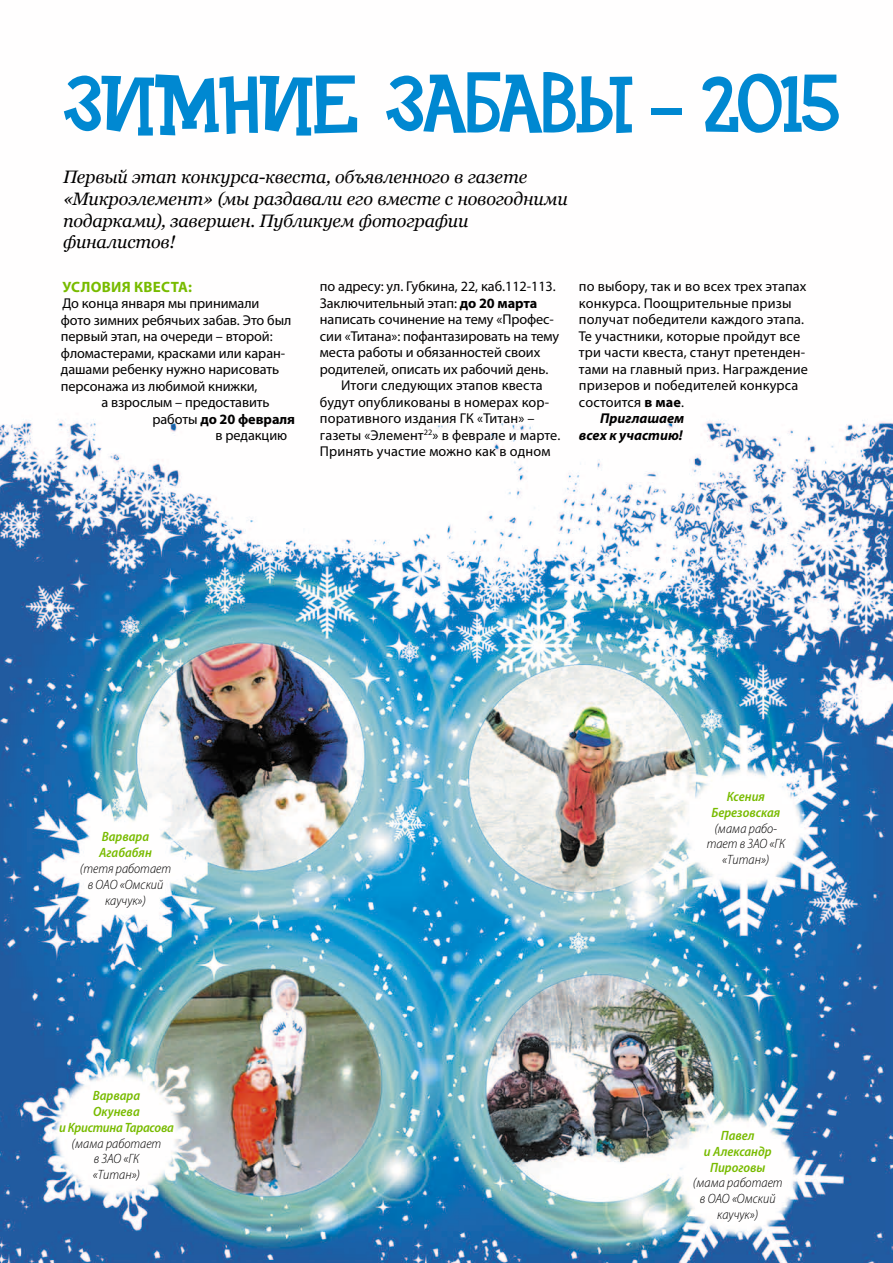
<style>
.page{position:relative;width:893px;height:1263px;background:#fff}
.page>*{position:absolute;margin:0;border:0;box-sizing:border-box;transform-origin:0 0}
.t1{font:81.75px "DS Goose";letter-spacing:-.01em;color:#0088d1}
.t2{font:italic 18px/21.6px "Georgia";letter-spacing:-.01em;color:#000}
.t3{font:700 15px "Myriad Pro";letter-spacing:.02em;color:#78bb00}
.t4{font:14.25px "Myriad Pro";letter-spacing:-.005em;color:#000}
.t5{font:italic 700 14.25px "Myriad Pro";color:#000}
.t6{font:700 14.25px "Myriad Pro";letter-spacing:-.005em;color:#000}
.t7{font:italic 300 semi-condensed 13.5px/15.8px "Myriad Pro";color:#000;text-align:center}
.t8{font:italic 600 semi-condensed 13.5px/15.8px "Myriad Pro";color:#78bb00;text-align:center}
.s1{font-weight:400}
.s2{font-weight:700}
</style>
<div class="page">
<img style="left:0;top:419px;width:893px;height:844px">
<h1 class="t1" style="left:63px;top:57px;width:778px">Зимние забавы – 2015</h1>
<p class="t2" style="left:63px;top:167px;width:506px">Первый этап конкурса-квеста, объявленного в газете «Микроэлемент» (мы раздавали его вместе с новогодними подарками), завершен. Публикуем фотографии финалистов!</p>
<p class="t3" style="left:62px;top:277px;width:131px">Условия квеста:</p>
<p class="t4" style="left:62px;top:295px;width:199px">До конца января мы принимали</p>
<p class="t4" style="left:61px;top:311px;width:232px">фото зимних ребячьих забав. Это был</p>
<p class="t4" style="left:61px;top:328px;width:213px">первый этап, на очереди – второй:</p>
<p class="t4" style="left:61px;top:344px;width:226px">фломастерами, красками или каран-</p>
<p class="t4" style="left:61px;top:361px;width:220px">дашами ребенку нужно нарисовать</p>
<p class="t4" style="left:61px;top:377px;width:198px">персонажа из любимой книжки,</p>
<p class="t4" style="left:101px;top:394px;width:170px">а взрослым – предоставить</p>
<p class="t6" style="left:152px;top:410px;width:144px"><span class="s1">работы</span> до 20 февраля</p>
<p class="t4" style="left:215px;top:427px;width:73px">в редакцию</p>
<p class="t4" style="left:320px;top:278px;width:237px">по адресу: ул. Губкина, 22, каб.112-113.</p>
<p class="t4" style="left:320px;top:294px;width:219px">Заключительный этап: <span class="s2">до 20 марта</span></p>
<p class="t4" style="left:320px;top:311px;width:236px">написать сочинение на тему «Профес-</p>
<p class="t4" style="left:320px;top:327px;width:241px">сии «Титана»: пофантазировать на тему</p>
<p class="t4" style="left:320px;top:344px;width:222px">места работы и обязанностей своих</p>
<p class="t4" style="left:320px;top:360px;width:230px">родителей, описать их рабочий день.</p>
<p class="t4" style="left:341px;top:377px;width:203px">Итоги следующих этапов квеста</p>
<p class="t4" style="left:320px;top:393px;width:231px">будут опубликованы в номерах кор-</p>
<p class="t4" style="left:320px;top:410px;width:216px">поративного издания ГК «Титан» –</p>
<p class="t4" style="left:320px;top:426px;width:242px">газеты «Элемент<sup>22</sup>» в феврале и марте.</p>
<p class="t4" style="left:320px;top:443px;width:232px">Принять участие можно как в одном</p>
<p class="t4" style="left:579px;top:278px;width:229px">по выбору, так и во всех трех этапах</p>
<p class="t4" style="left:579px;top:294px;width:214px">конкурса. Поощрительные призы</p>
<p class="t4" style="left:579px;top:311px;width:227px">получат победители каждого этапа.</p>
<p class="t4" style="left:579px;top:327px;width:223px">Те участники, которые пройдут все</p>
<p class="t4" style="left:579px;top:344px;width:228px">три части квеста, станут претенден-</p>
<p class="t4" style="left:579px;top:360px;width:231px">тами на главный приз. Награждение</p>
<p class="t4" style="left:579px;top:377px;width:221px">призеров и победителей конкурса</p>
<p class="t4" style="left:579px;top:393px;width:107px">состоится <span class="s2">в мае</span>.</p>
<p class="t5" style="left:600px;top:409px;width:86px">Приглашаем</p>
<p class="t5" style="left:579px;top:426px;width:105px">всех к участию!</p>
<p class="t8" style="left:99px;top:829px;width:54px;text-align:left">Варвара<br>Агабабян</p>
<p class="t7" style="left:80px;top:861px;width:93px">(тетя работает в ОАО «Омский каучук»)</p>
<p class="t8" style="left:59px;top:1088px;width:116px">Варвара<br>Окунева<br>и Кристина Тарасова</p>
<p class="t7" style="left:72px;top:1135px;width:91px">(мама работает в ЗАО «ГК «Титан»)</p>
<p class="t8" style="left:711px;top:789px;width:70px">Ксения<br>Березовская</p>
<p class="t7" style="left:707px;top:821px;width:80px">(мама рабо&shy;тает в ЗАО «ГК «Титан»)</p>
<p class="t8" style="left:704px;top:1128px;width:69px">Павел<br>и Александр<br>Пироговы</p>
<p class="t7" style="left:693px;top:1175px;width:91px">(мама работает в ОАО «Омский каучук»)</p>
</div>
